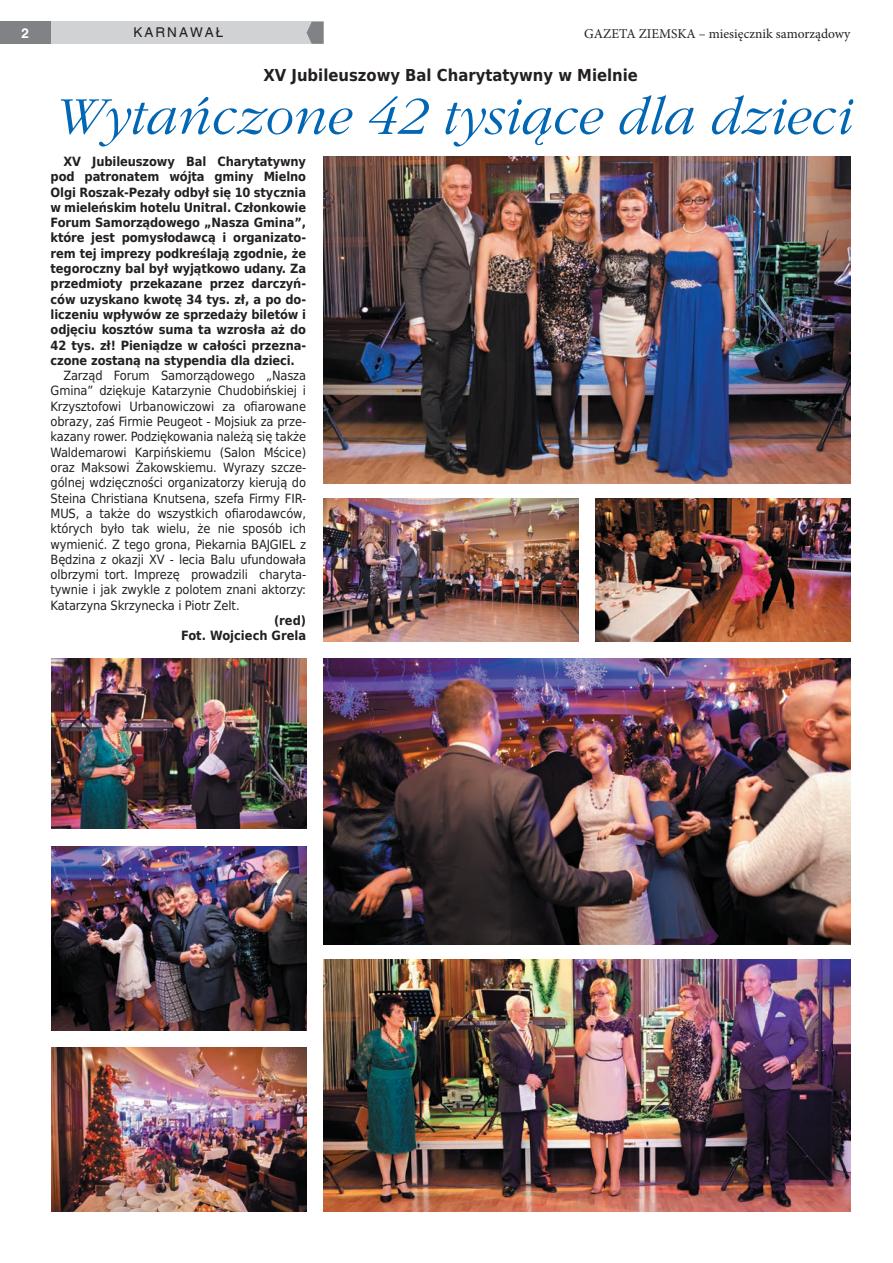
<style>
.page{position:relative;width:893px;height:1263px;background:#fff}
.page>*{position:absolute;margin:0;border:0;box-sizing:border-box;transform-origin:0 0}
.gz_tytul_kursywa{font:italic 55.5px "Gatineau";color:#0166b3}
.gz_text_glowny{font:700 16.5px "DejaVu Sans Condensed";color:#231f20}
.t1{font:13.5px "Minion Pro";color:#231f20}
.t2{font:13.5px "Switzerland";letter-spacing:.15em;color:#231f20}
.t3{font:700 13.5px "Switzerland";color:#fff}
.gz_text_glowny-2{font:12.75px/15.3px "DejaVu Sans Condensed";letter-spacing:-.01em;color:#231f20;text-align:justify}
.gz_text_glowny-3{font:700 12.75px/15.3px "DejaVu Sans Condensed";letter-spacing:-.01em;color:#231f20;text-align:justify}
</style>
<div class="page">
<div style="left:0;top:22px;width:324px;height:22px;background:#d1d2d4"></div>
<div style="left:0;top:22px;width:51px;height:22px;background:#808285"></div>
<svg style="left:307px;top:22px;width:17px;height:22px"></svg>
<img style="left:51px;top:1047px;width:255px;height:165px">
<img style="left:323px;top:499px;width:255px;height:142px">
<img style="left:51px;top:658px;width:255px;height:170px">
<img style="left:324px;top:959px;width:526px;height:253px">
<img style="left:595px;top:499px;width:256px;height:142px">
<img style="left:324px;top:658px;width:527px;height:286px">
<img style="left:51px;top:846px;width:255px;height:184px">
<img style="left:324px;top:156px;width:527px;height:328px">
<p class="t3" style="left:22px;top:25px;width:9px">2</p>
<p class="t2" style="left:133px;top:25px;width:92px">KARNAWAŁ</p>
<p class="t1" style="left:584px;top:25px;width:268px">GAZETA ZIEMSKA – miesięcznik samorządowy</p>
<p class="gz_text_glowny" style="left:263px;top:61px;width:376px">XV Jubileuszowy Bal Charytatywny w Mielnie</p>
<p class="gz_tytul_kursywa" style="left:51px;top:85px;width:800px">Wytańczone 42 tysiące dla dzieci</p>
<p class="gz_text_glowny-3" style="left:51px;top:153px;width:257px;text-indent:13px">XV Jubileuszowy Bal Charytatywny pod patronatem wójta gminy Mielno Olgi Roszak-Pezały odbył się 10 stycznia w mieleńskim hotelu Unitral. Członkowie Forum Samorządowego „Nasza Gmina”, które jest pomysłodawcą i organizato&shy;rem tej imprezy podkreślają zgodnie, że tegoroczny bal był wyjątkowo udany. Za przedmioty przekazane przez darczyń&shy;ców uzyskano kwotę 34 tys. zł, a po do&shy;liczeniu wpływów ze sprzedaży biletów i odjęciu kosztów suma ta wzrosła aż do 42 tys. zł! Pieniądze w całości przezna&shy;czone zostaną na stypendia dla dzieci.</p>
<p class="gz_text_glowny-2" style="left:51px;top:368px;width:257px;text-indent:13px">Zarząd Forum Samorządowego „Nasza Gmina” dziękuje Katarzynie Chudobińskiej i Krzysztofowi Urbanowiczowi za ofiarowane obrazy, zaś Firmie Peugeot - Mojsiuk za prze&shy;kazany rower. Podziękowania należą się także Waldemarowi Karpińskiemu (Salon Mścice) oraz Maksowi Żakowskiemu. Wyrazy szcze&shy;gólnej wdzięczności organizatorzy kierują do Steina Christiana Knutsena, szefa Firmy FIR-MUS, a także do wszystkich ofiarodawców, których było tak wielu, że nie sposób ich wymienić. Z tego grona, Piekarnia BAJGIEL z Będzina z okazji XV - lecia Balu ufundowała olbrzymi tort. Imprezę prowadzili charyta&shy;tywnie i jak zwykle z polotem znani aktorzy:<br>Katarzyna Skrzynecka i Piotr Zelt.</p>
<p class="gz_text_glowny-3" style="left:274px;top:612px;width:34px">(red)</p>
<p class="gz_text_glowny-3" style="left:181px;top:628px;width:127px">Fot. Wojciech Grela</p>
</div>
